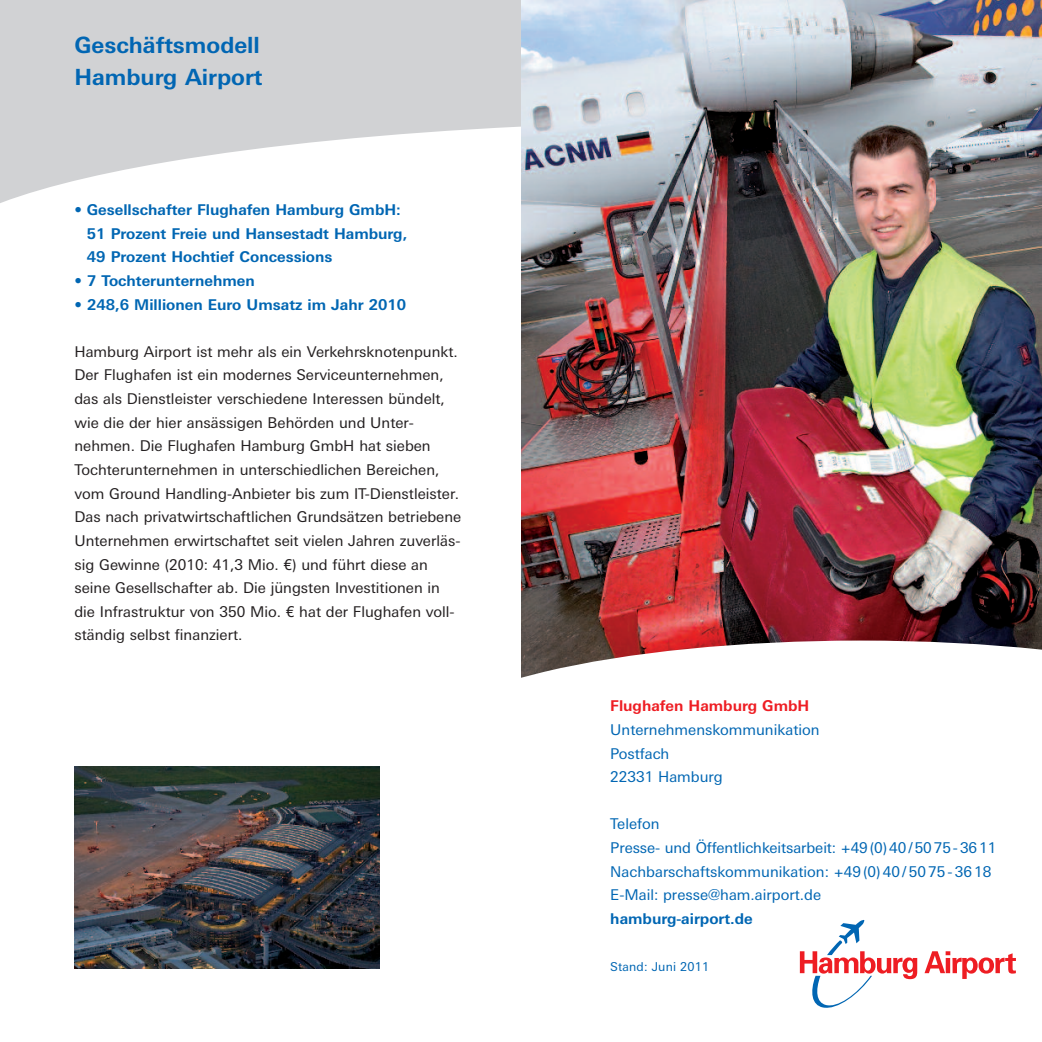
<style>
.page{position:relative;width:1042px;height:1042px;background:#fff}
.page>*{position:absolute;margin:0;border:0;box-sizing:border-box;transform-origin:0 0}
.t1{font:700 22.4px/31.7px "LT Univers Basic";color:#0166b3}
.t2{font:14.88px/23.6px "LT Univers Basic";color:#231f20}
.t3{font:14.88px/23.6px "LT Univers Basic";color:#0166b3}
.t4{font:700 14.88px/23.6px "LT Univers Basic";color:#0166b3}
.t5{font:700 14.88px "LT Univers Basic";color:#ee1d23}
.t6{font:12.25px "LT Univers Basic";letter-spacing:.01em;color:#0166b3}
</style>
<div class="page">
<svg style="left:800px;top:920px;width:117px;height:88px"></svg>
<svg style="left:924px;top:951px;width:92px;height:28px"></svg>
<svg style="left:0;top:0;width:521px;height:203px;fill:#d1d2d4"></svg>
<img style="left:74px;top:766px;width:305px;height:203px">
<img style="left:521px;top:0;width:521px;height:678px">
<h1 class="t1" style="left:74px;top:32px;width:190px">Geschäftsmodell<br>Hamburg Airport</h1>
<p class="t4" style="left:87px;top:199px;width:322px;text-indent:-12px">• Gesellschafter Flughafen Hamburg GmbH:<br>51 Prozent Freie und Hansestadt Hamburg,<br>49 Prozent Hochtief Concessions</p>
<p class="t4" style="left:74px;top:270px;width:182px">• 7 Tochterunternehmen</p>
<p class="t4" style="left:74px;top:294px;width:333px">• 248,6 Millionen Euro Umsatz im Jahr 2010</p>
<p class="t2" style="left:74px;top:341px;width:388px">Hamburg Airport ist mehr als ein Verkehrsknotenpunkt.<br>Der Flughafen ist ein modernes Serviceunternehmen, das als Dienstleister verschiedene Interessen bündelt, wie die der hier ansässigen Behörden und Unter&shy;nehmen. Die Flughafen Hamburg GmbH hat sieben Tochterunternehmen in unterschiedlichen Bereichen, vom Ground Handling-Anbieter bis zum IT-Dienstleister.<br>Das nach privatwirtschaftlichen Grundsätzen betriebene Unternehmen erwirtschaftet seit vielen Jahren zuverläs&shy;sig Gewinne (2010: 41,3 Mio. €) und führt diese an seine Gesellschafter ab. Die jüngsten Investitionen in die Infrastruktur von 350 Mio. € hat der Flughafen voll&shy;ständig selbst finanziert.</p>
<p class="t5" style="left:610px;top:700px;width:200px">Flughafen Hamburg GmbH</p>
<p class="t3" style="left:610px;top:719px;width:211px">Unternehmenskommunikation<br>Postfach<br>22331 Hamburg</p>
<p class="t3" style="left:610px;top:813px;width:387px">Telefon<br>Presse- und Öffentlichkeitsarbeit: +49(0)40/5075-3611<br>Nachbarschaftskommunikation: +49(0)40/5075- 3618<br>E-Mail: presse@ham.airport.de</p>
<p class="t4" style="left:610px;top:908px;width:144px">hamburg-airport.de</p>
<p class="t6" style="left:610px;top:962px;width:100px">Stand: Juni 2011</p>
</div>
